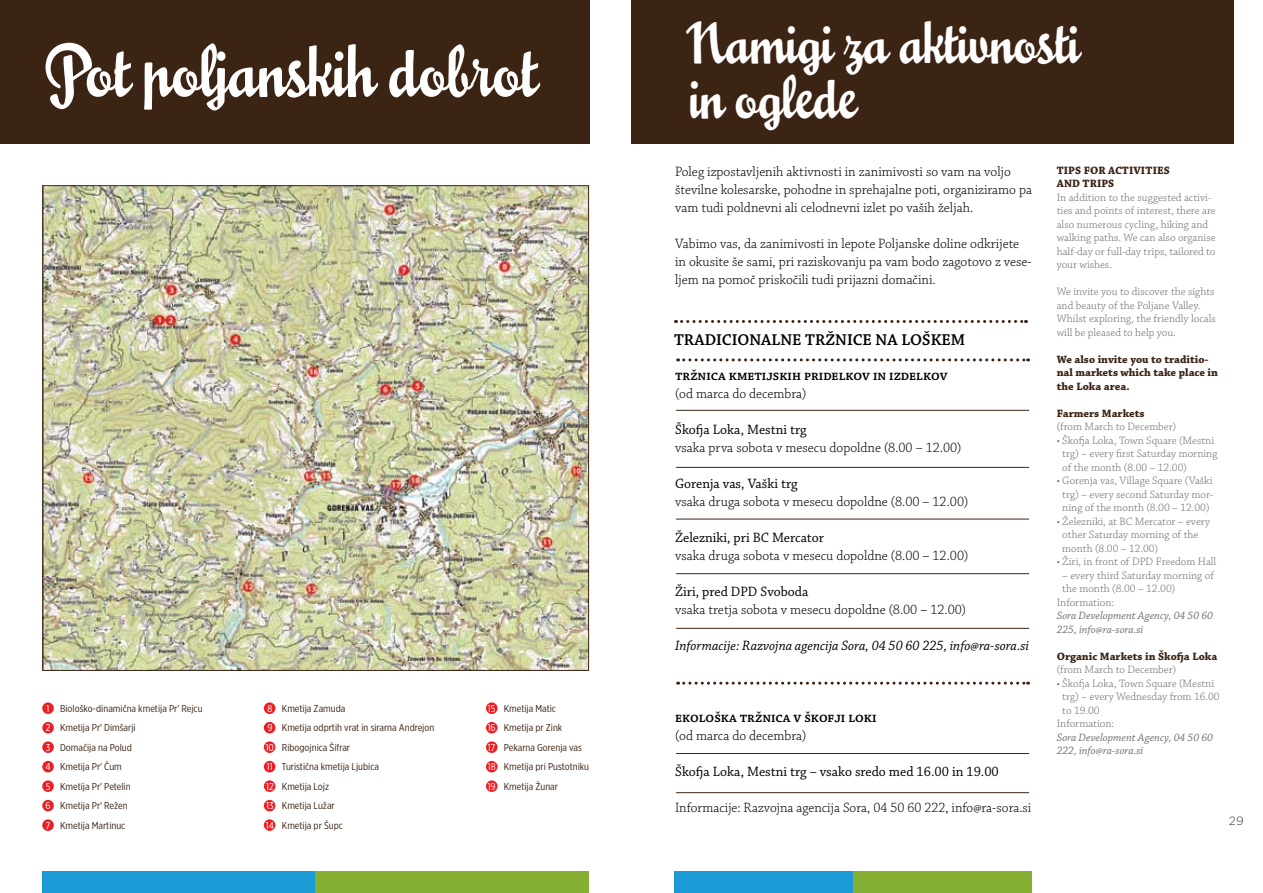
<style>
.page{position:relative;width:1263px;height:893px;background:#fff}
.page>*{position:absolute;margin:0;border:0;box-sizing:border-box;transform-origin:0 0}
.t1{font:60px "Mousse Script";letter-spacing:-.01em;color:#fff;scale:.9 1}
.t2{font:49.5px/55.5px "Mousse Script";letter-spacing:-.01em;color:#fff;scale:.9 1}
.t3{font:600 16.5px "Chaparral Pro";color:#000}
.t4{font:300 14.25px/18px "Chaparral Pro";color:#000}
.t5{font:14.25px "Chaparral Pro";color:#000}
.t6{font:600 14.25px "Chaparral Pro";color:#000}
.t7{font:italic 14.25px "Chaparral Pro";color:#000}
.t8{font:300 14.25px "Chaparral Pro";color:#000;scale:.96 1}
.t9{font:300 12px "Gotham OT";color:#414042}
.t10{font:300 11.25px/13.5px "Chaparral Pro";color:#6d6e71}
.t11{font:700 11.25px/13.5px "Chaparral Pro";color:#3c2415}
.t12{font:italic 11.25px/13.5px "Chaparral Pro";color:#6d6e71}
.t13{font:10.05px/19.5px "Gotham X Narrow";color:#3c2415;scale:1.09 1}
.s1{color:#fff}
</style>
<div class="page">
<svg style="left:678px;top:358px;width:350px;height:3px"></svg>
<svg style="left:678px;top:682px;width:350px;height:3px"></svg>
<hr style="left:676px;top:410px;width:353px;height:1px;background:#3c2415">
<hr style="left:676px;top:467px;width:353px;height:1px;background:#3c2415">
<hr style="left:676px;top:519px;width:353px;height:1px;background:#3c2415">
<hr style="left:676px;top:753px;width:353px;height:1px;background:#3c2415">
<hr style="left:676px;top:792px;width:353px;height:1px;background:#3c2415">
<hr style="left:676px;top:573px;width:353px;height:1px;background:#3c2415">
<hr style="left:676px;top:628px;width:353px;height:1px;background:#3c2415">
<div style="left:674px;top:872px;width:189px;height:21px;background:#1c9ad6"></div>
<div style="left:42px;top:872px;width:290px;height:21px;background:#1c9ad6"></div>
<div style="left:853px;top:872px;width:178px;height:21px;background:#85b034"></div>
<div style="left:316px;top:872px;width:273px;height:21px;background:#85b034"></div>
<div style="left:631px;top:0;width:602px;height:144px;background:#3c2415"></div>
<svg style="left:675px;top:320px;width:351px;height:3px"></svg>
<img style="left:45px;top:187px;width:542px;height:482px">
<div style="left:0;top:0;width:589px;height:144px;background:#3c2415"></div>
<div style="left:42px;top:702px;width:12px;height:12px;background:#ed1d24;border-radius:50%"></div>
<div style="left:42px;top:722px;width:12px;height:11px;background:#ed1d24;border-radius:50%"></div>
<div style="left:42px;top:741px;width:12px;height:12px;background:#ed1d24;border-radius:50%"></div>
<div style="left:42px;top:761px;width:12px;height:11px;background:#ed1d24;border-radius:50%"></div>
<div style="left:42px;top:780px;width:12px;height:12px;background:#ed1d24;border-radius:50%"></div>
<div style="left:42px;top:800px;width:12px;height:11px;background:#ed1d24;border-radius:50%"></div>
<div style="left:42px;top:819px;width:12px;height:12px;background:#ed1d24;border-radius:50%"></div>
<div style="left:264px;top:702px;width:11px;height:12px;background:#ed1d24;border-radius:50%"></div>
<div style="left:264px;top:722px;width:11px;height:11px;background:#ed1d24;border-radius:50%"></div>
<div style="left:264px;top:741px;width:11px;height:12px;background:#ed1d24;border-radius:50%"></div>
<div style="left:264px;top:761px;width:11px;height:11px;background:#ed1d24;border-radius:50%"></div>
<div style="left:264px;top:780px;width:11px;height:12px;background:#ed1d24;border-radius:50%"></div>
<div style="left:264px;top:800px;width:11px;height:11px;background:#ed1d24;border-radius:50%"></div>
<div style="left:264px;top:819px;width:11px;height:12px;background:#ed1d24;border-radius:50%"></div>
<div style="left:486px;top:702px;width:11px;height:12px;background:#ed1d24;border-radius:50%"></div>
<div style="left:486px;top:722px;width:11px;height:11px;background:#ed1d24;border-radius:50%"></div>
<div style="left:486px;top:741px;width:11px;height:12px;background:#ed1d24;border-radius:50%"></div>
<div style="left:486px;top:761px;width:11px;height:11px;background:#ed1d24;border-radius:50%"></div>
<div style="left:486px;top:780px;width:11px;height:12px;background:#ed1d24;border-radius:50%"></div>
<h1 class="t1" style="left:45px;top:21px;width:549px">Pot poljanskih dobrot</h1>
<p class="t13" style="left:45px;top:698px;width:146px"><span class="s1">1</span> Biološko-dinamična kmetija Pr' Rejcu<br><span class="s1">2</span> Kmetija Pr' Dimšarji<br><span class="s1">3</span> Domačija na Polud<br><span class="s1">4</span> Kmetija Pr' Čum<br><span class="s1">5</span> Kmetija Pr' Petelin<br><span class="s1">6</span> Kmetija Pr' Režen<br><span class="s1">7</span> Kmetija Martinuc</p>
<p class="t13" style="left:266px;top:698px;width:156px"><span class="s1">8</span> Kmetija Zamuda<br><span class="s1">9</span> Kmetija odprtih vrat in sirarna Andrejon<br><span class="s1">10</span> Ribogojnica Šifrar<br><span class="s1">11</span> Turistična kmetija Ljubica<br><span class="s1">12</span> Kmetija Lojz<br><span class="s1">13</span> Kmetija Lužar<br><span class="s1">14</span> Kmetija pr Šupc</p>
<p class="t13" style="left:488px;top:698px;width:95px"><span class="s1">15</span> Kmetija Matic<br><span class="s1">16</span> Kmetija pr Zink<br><span class="s1">17</span> Pekarna Gorenja vas<br><span class="s1">18</span> Kmetija pri Pustotniku<br><span class="s1">19</span> Kmetija Žunar</p>
<h2 class="t2" style="left:690px;top:13px;width:436px">Namigi za aktivnosti in oglede</h2>
<p class="t11" style="left:1057px;top:164px;width:14px">Tips</p>
<p class="t11" style="left:1084px;top:164px;width:9px">for</p>
<p class="t11" style="left:1108px;top:164px;width:8px">acti</p>
<p class="t11" style="left:1133px;top:164px;width:15px">vities</p>
<p class="t11" style="left:1057px;top:177px;width:9px">and</p>
<p class="t11" style="left:1082px;top:177px;width:8px">trips</p>
<p class="t10" style="left:1057px;top:191px;width:160px">In addition to the suggested activi&shy;ties and points of interest, there are also numerous cycling, hiking and walking paths. We can also organise half-day or full-day trips, tailored to your wishes.</p>
<p class="t10" style="left:1057px;top:285px;width:161px">We invite you to discover the sights and beauty of the Poljane Valley.<br>Whilst exploring, the friendly locals will be pleased to help you.</p>
<p class="t11" style="left:1057px;top:353px;width:163px">We also invite you to traditio&shy;nal markets which take place in the Loka area.</p>
<p class="t11" style="left:1057px;top:407px;width:89px">Farmers Markets</p>
<p class="t10" style="left:1057px;top:420px;width:121px">(from March to December)</p>
<p class="t10" style="left:1062px;top:434px;width:157px;text-indent:-6px">• Škofja Loka, Town Square (Mestni trg) – every first Saturday morning of the month (8.00 – 12.00)</p>
<p class="t10" style="left:1057px;top:474px;width:158px;text-align:center">• Gorenja vas, Village Square (Vaški trg) – every second Saturday mor&shy;ning of the month (8.00 – 12.00)</p>
<p class="t10" style="left:1062px;top:515px;width:149px;text-indent:-6px">• Železniki, at BC Mercator – every other Saturday morning of the month (8.00 – 12.00)</p>
<p class="t10" style="left:1057px;top:555px;width:161px">• Žiri, in front of DPD Freedom Hall</p>
<p class="t10" style="left:1062px;top:569px;width:153px">– every third Saturday morning of</p>
<p class="t10" style="left:1062px;top:582px;width:114px">the month (8.00 – 12.00)</p>
<p class="t10" style="left:1057px;top:596px;width:59px">Information:</p>
<p class="t12" style="left:1057px;top:609px;width:158px">Sora Development Agency, 04 50 60<br>225, info@ra-sora.si</p>
<p class="t11" style="left:1057px;top:650px;width:162px">Organic Markets in Škofja Loka</p>
<p class="t10" style="left:1057px;top:663px;width:121px">(from March to December)</p>
<p class="t10" style="left:1057px;top:677px;width:159px">• Škofja Loka, Town Square (Mestni</p>
<p class="t10" style="left:1062px;top:690px;width:159px">trg) – every Wednesday from 16.00</p>
<p class="t10" style="left:1062px;top:704px;width:39px">to 19.00</p>
<p class="t10" style="left:1057px;top:717px;width:59px">Information:</p>
<p class="t12" style="left:1057px;top:731px;width:158px">Sora Development Agency, 04 50 60<br>222, info@ra-sora.si</p>
<p class="t4" style="left:675px;top:163px;width:359px">Poleg izpostavljenih aktivnosti in zanimivosti so vam na voljo številne kolesarske, pohodne in sprehajalne poti, organiziramo pa vam tudi poldnevni ali celodnevni izlet po vaših željah.</p>
<p class="t4" style="left:675px;top:235px;width:358px">Vabimo vas, da zanimivosti in lepote Poljanske doline odkrijete in okusite še sami, pri raziskovanju pa vam bodo zagotovo z vese&shy;ljem na pomoč priskočili tudi prijazni domačini.</p>
<h3 class="t3" style="left:674px;top:330px;width:293px">TRADICIONALNE TRŽNICE NA LOŠKEM</h3>
<p class="t6" style="left:675px;top:367px;width:274px">tržnica kmetijskih pridelkov in izdelkov</p>
<p class="t4" style="left:675px;top:385px;width:133px">(od marca do decembra)</p>
<p class="t5" style="left:675px;top:422px;width:133px">Škofja Loka, Mestni trg</p>
<p class="t4" style="left:675px;top:439px;width:288px">vsaka prva sobota v mesecu dopoldne (8.00 – 12.00)</p>
<p class="t5" style="left:675px;top:476px;width:124px">Gorenja vas, Vaški trg</p>
<p class="t4" style="left:675px;top:493px;width:295px">vsaka druga sobota v mesecu dopoldne (8.00 – 12.00)</p>
<p class="t5" style="left:675px;top:530px;width:150px">Železniki, pri BC Mercator</p>
<p class="t4" style="left:675px;top:547px;width:295px">vsaka druga sobota v mesecu dopoldne (8.00 – 12.00)</p>
<p class="t5" style="left:675px;top:584px;width:135px">Žiri, pred DPD Svoboda</p>
<p class="t4" style="left:675px;top:601px;width:293px">vsaka tretja sobota v mesecu dopoldne (8.00 – 12.00)</p>
<p class="t7" style="left:675px;top:638px;width:355px">Informacije: Razvojna agencija Sora, 04 50 60 225, info@ra-sora.si</p>
<p class="t6" style="left:675px;top:709px;width:203px">ekološka tržnica v škofji loki</p>
<p class="t4" style="left:675px;top:727px;width:133px">(od marca do decembra)</p>
<p class="t5" style="left:675px;top:764px;width:325px">Škofja Loka, Mestni trg – vsako sredo med 16.00 in 19.00</p>
<p class="t8" style="left:675px;top:800px;width:373px">Informacije: Razvojna agencija Sora, 04 50 60 222, info@ra-sora.si</p>
<p class="t9" style="left:1229px;top:814px;width:16px">29</p>
</div>
